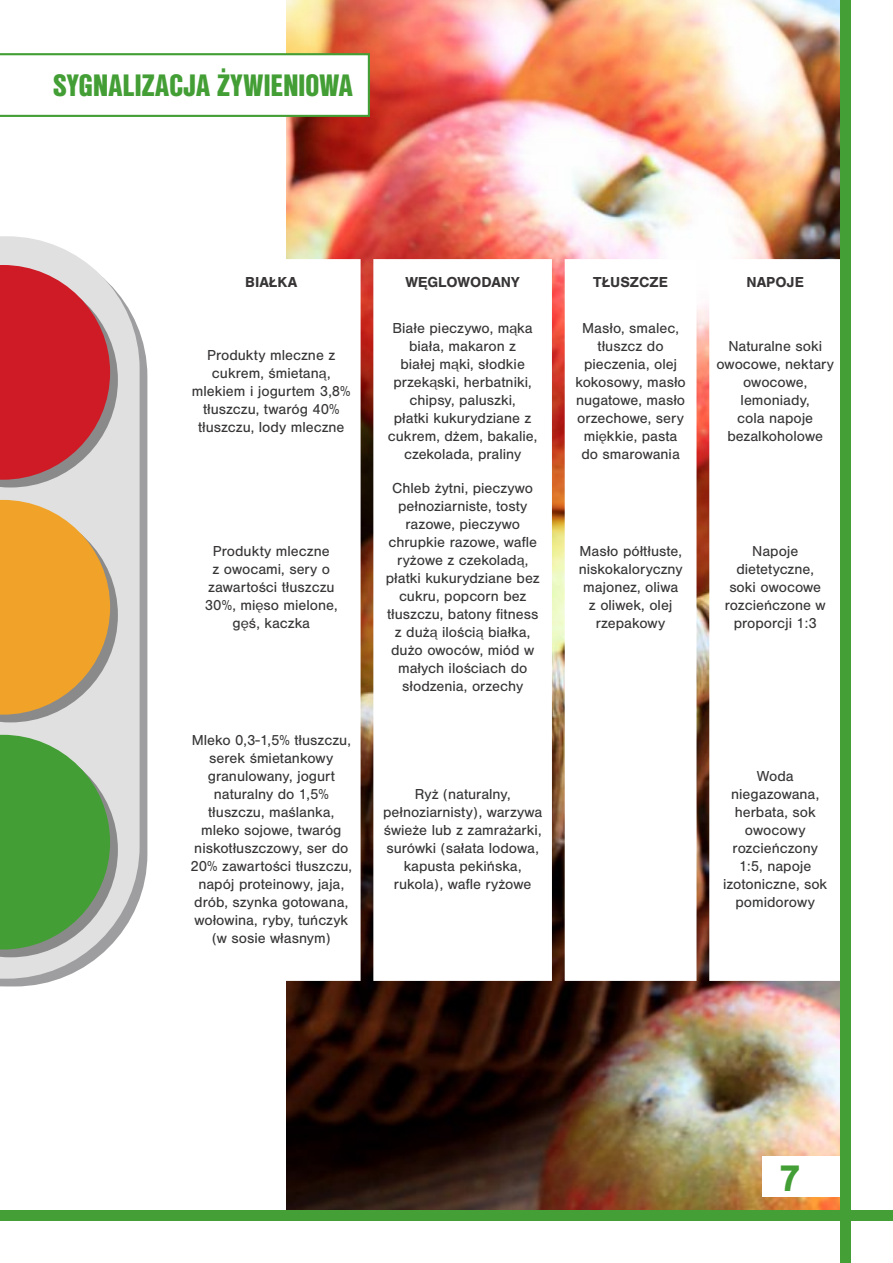
<style>
.page{position:relative;width:893px;height:1263px;background:#fff}
.page>*{position:absolute;margin:0;border:0;box-sizing:border-box;transform-origin:0 0}
.t1{font:700 37.5px "Lunchtype";color:#439e35}
.t2{font:900 30px "Nimbus San Con L";letter-spacing:-.005em;color:#439e35}
.t3{font:15px/18px "Nimbus San";color:#373535;text-align:center}
.t4{font:700 15px "Nimbus San";color:#373535}
</style>
<div class="page">
<img style="left:287px;top:0;width:553px;height:1210px">
<svg style="left:286px;top:259px;width:554px;height:722px"></svg>
<svg style="left:0;top:333px;width:147px;height:653px;fill:#9e9d9f"></svg>
<svg style="left:0;top:236px;width:140px;height:743px;fill:#e0e0e0"></svg>
<svg style="left:0;top:265px;width:118px;height:222px;background:#cd4c54"></svg>
<svg style="left:0;top:500px;width:118px;height:222px;background:#e4ad55"></svg>
<svg style="left:0;top:735px;width:118px;height:222px;background:#67a95d"></svg>
<svg style="left:0;top:53px;width:370px;height:64px"></svg>
<div style="left:762px;top:1157px;width:81px;height:40px;background:#fff"></div>
<div style="left:840px;top:0;width:10px;height:1263px;background:#449f36"></div>
<div style="left:0;top:1210px;width:893px;height:10px;background:#449f36"></div>
<h2 class="t2" style="left:53px;top:62px;width:301px">SYGNALIZACJA ŻYWIENIOWA</h2>
<p class="t4" style="left:245px;top:273px;width:54px">BIAŁKA</p>
<p class="t4" style="left:405px;top:273px;width:116px">WĘGLOWODANY</p>
<p class="t4" style="left:593px;top:273px;width:76px">TŁUSZCZE</p>
<p class="t4" style="left:746px;top:273px;width:59px">NAPOJE</p>
<p class="t3" style="left:192px;top:346px;width:160px">Produkty mleczne z cukrem, śmietaną, mlekiem i jogurtem 3,8% tłuszczu, twaróg 40% tłuszczu, lody mleczne</p>
<p class="t3" style="left:205px;top:543px;width:134px">Produkty mleczne<br>z owocami, sery o zawartości tłuszczu<br>30%, mięso mielone, gęś, kaczka</p>
<p class="t3" style="left:190px;top:731px;width:163px">Mleko 0,3-1,5% tłuszczu, serek śmietankowy granulowany, jogurt naturalny do 1,5% tłuszczu, maślanka, mleko sojowe, twaróg niskotłuszczowy, ser do<br>20% zawartości tłuszczu, napój proteinowy, jaja, drób, szynka gotowana, wołowina, ryby, tuńczyk (w sosie własnym)</p>
<p class="t3" style="left:388px;top:319px;width:151px">Białe pieczywo, mąka biała, makaron z<br>białej mąki, słodkie przekąski, herbatniki, chipsy, paluszki,<br>płatki kukurydziane z cukrem, dżem, bakalie, czekolada, praliny</p>
<p class="t3" style="left:575px;top:319px;width:112px">Masło, smalec, tłuszcz do pieczenia, olej kokosowy, masło nugatowe, masło orzechowe, sery miękkie, pasta do smarowania</p>
<p class="t3" style="left:716px;top:337px;width:119px">Naturalne soki owocowe, nektary owocowe, lemoniady,<br>cola napoje bezalkoholowe</p>
<p class="t3" style="left:386px;top:480px;width:155px">Chleb żytni, pieczywo pełnoziarniste, tosty razowe, pieczywo chrupkie razowe, wafle ryżowe z czekoladą, płatki kukurydziane bez cukru, popcorn bez tłuszczu, batony fitness z dużą ilością białka, dużo owoców, miód w małych ilościach do słodzenia, orzechy</p>
<p class="t3" style="left:383px;top:785px;width:160px">Ryż (naturalny, pełnoziarnisty), warzywa świeże lub z zamrażarki, surówki (sałata lodowa, kapusta pekińska, rukola), wafle ryżowe</p>
<p class="t3" style="left:579px;top:543px;width:105px">Masło półtłuste, niskokaloryczny majonez, oliwa z oliwek, olej rzepakowy</p>
<p class="t3" style="left:725px;top:543px;width:102px">Napoje dietetyczne, soki owocowe rozcieńczone w proporcji 1:3</p>
<p class="t3" style="left:723px;top:767px;width:106px">Woda niegazowana, herbata, sok owocowy rozcieńczony<br>1:5, napoje izotoniczne, sok pomidorowy</p>
<h1 class="t1" style="left:779px;top:1154px;width:23px">7</h1>
</div>
